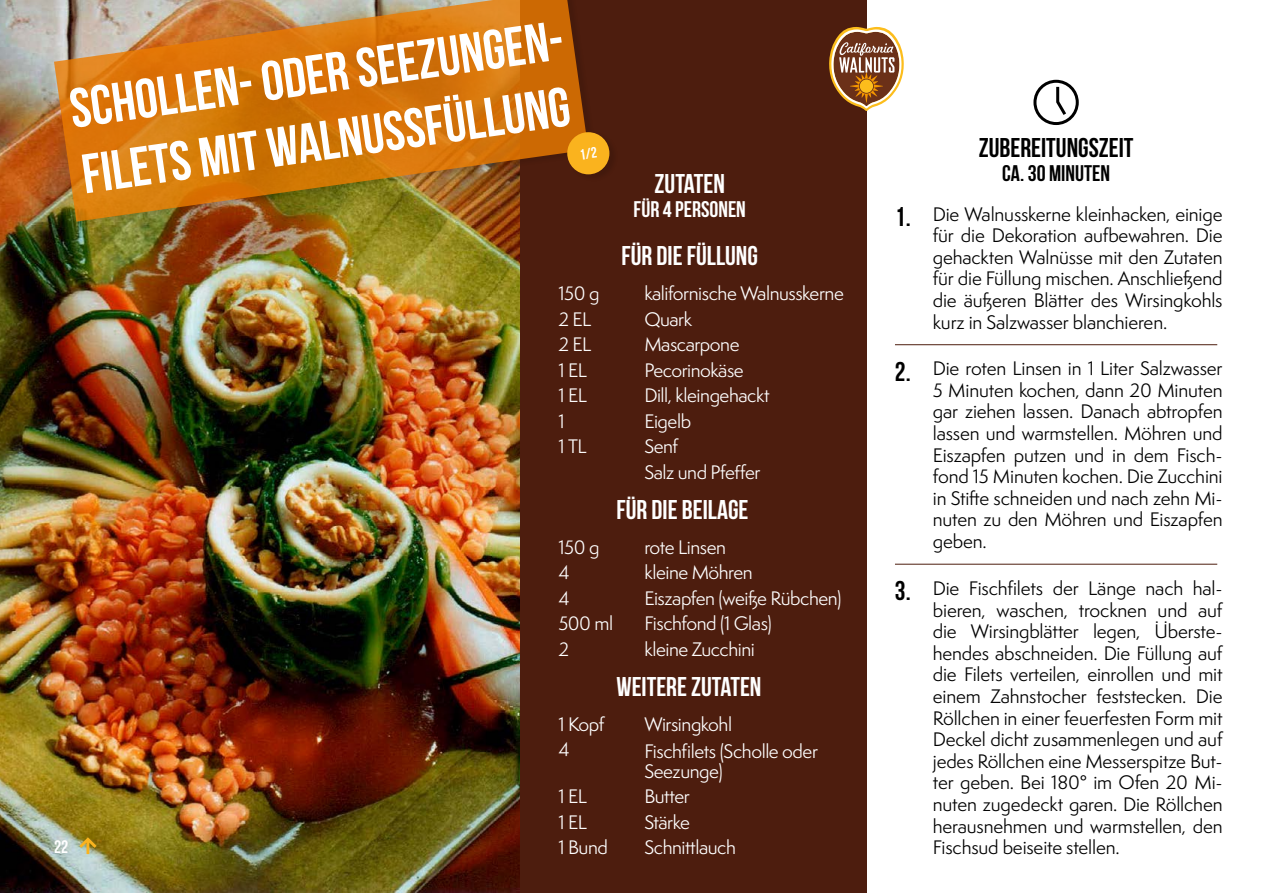
<style>
.page{position:relative;width:1263px;height:893px;background:#fff}
.page>*{position:absolute;margin:0;border:0;box-sizing:border-box;transform-origin:0 0}
.t1{font:700 55.5px/66.6px "Bebas Neue";color:#fff}
.t2{font:700 27px "Bebas Neue";color:#fff}
.t3{font:700 27px "Bebas Neue";color:#000}
.t4{font:700 22.5px "Bebas Neue";color:#000}
.t5{font:700 22.5px "Bebas Neue";color:#fff}
.t6{font:18px/21.6px "Semplicita Pro";letter-spacing:-.01em;color:#000;text-align:justify}
.t7{font:18px/25.5px "Semplicita Pro";letter-spacing:-.025em;color:#fff}
.t8{font:700 18px "Bebas Neue";color:#fff}
</style>
<div class="page">
<img style="left:0;top:0;width:520px;height:893px">
<div style="left:520px;top:0;width:346px;height:893px;background:#4d1d0e"></div>
<svg style="left:1035px;top:81px;width:42px;height:43px"></svg>
<div style="left:1033px;top:80px;width:46px;height:45px;border:3px solid #000;border-radius:50%"></div>
<svg style="left:1055px;top:84px;width:14px;height:34px"></svg>
<svg style="left:829px;top:27px;width:75px;height:84px"></svg>
<hr style="left:895px;top:344px;width:322px;height:1px;background:#4d1d0e">
<hr style="left:895px;top:564px;width:322px;height:1px;background:#4d1d0e">
<div style="left:56px;top:0;width:542px;height:228px;background:#000;opacity:.13"></div>
<img style="left:54px;top:0;width:534px;height:222px">
<div style="left:569px;top:132px;width:50px;height:50px;background:#000;opacity:.13"></div>
<div style="left:567px;top:132px;width:42px;height:42px;background:#fab31e;border-radius:50%"></div>
<svg style="left:79px;top:837px;width:17px;height:17px"></svg>
<h1 class="t1" style="left:66px;top:75px;width:512px;rotate:-8deg">SCHOLLEN- ODER SEEZUNGEN-<br>FILETS MIT WALNUSSFÜLLUNG</h1>
<p class="t7" style="left:558px;top:280px;width:42px">150 g<br>2 EL<br>2 EL<br>1 EL<br>1 EL<br>1<br>1 TL</p>
<h2 class="t2" style="left:655px;top:169px;width:72px">ZUTATEN</h2>
<p class="t5" style="left:634px;top:197px;width:114px">FÜR 4 PERSONEN</p>
<h2 class="t2" style="left:621px;top:241px;width:138px">FÜR DIE FÜLLUNG</h2>
<p class="t7" style="left:644px;top:280px;width:201px">kalifornische Walnusskerne<br>Quark<br>Mascarpone<br>Pecorinokäse<br>Dill, kleingehackt<br>Eigelb<br>Senf<br>Salz und Pfeffer</p>
<h2 class="t2" style="left:616px;top:495px;width:133px">FÜR DIE BEILAGE</h2>
<p class="t7" style="left:558px;top:534px;width:56px">150 g<br>4<br>4<br>500 ml<br>2</p>
<p class="t7" style="left:644px;top:534px;width:199px">rote Linsen<br>kleine Möhren<br>Eiszapfen (weiße Rübchen)<br>Fischfond (1 Glas)<br>kleine Zucchini</p>
<p class="t8" style="left:54px;top:837px;width:16px">22</p>
<p class="t7" style="left:558px;top:711px;width:47px">1 Kopf<br>4</p>
<p class="t7" style="left:558px;top:783px;width:51px">1 EL<br>1 EL<br>1 Bund</p>
<h2 class="t2" style="left:616px;top:672px;width:146px">WEITERE ZUTATEN</h2>
<p class="t7" style="left:644px;top:711px;width:89px">Wirsingkohl</p>
<p class="t7" style="left:644px;top:741px;width:175px;line-height:19.5px">Fischfilets (Scholle oder<br>Seezunge)</p>
<p class="t7" style="left:644px;top:783px;width:93px">Butter<br>Stärke<br>Schnittlauch</p>
<h2 class="t3" style="left:895px;top:202px;width:17px">1.</h2>
<h2 class="t3" style="left:895px;top:357px;width:17px">2.</h2>
<h2 class="t3" style="left:895px;top:576px;width:17px">3.</h2>
<h2 class="t3" style="left:979px;top:133px;width:156px">ZUBEREITUNGSZEIT</h2>
<p class="t4" style="left:1002px;top:161px;width:109px">CA. 30 MINUTEN</p>
<p class="t6" style="left:933px;top:203px;width:291px">Die Walnusskerne kleinhacken, einige für die Dekoration aufbewahren. Die gehackten Walnüsse mit den Zutaten für die Füllung mischen. Anschließend die äußeren Blätter des Wirsingkohls kurz in Salzwasser blanchieren.</p>
<p class="t6" style="left:933px;top:357px;width:291px">Die roten Linsen in 1 Liter Salzwasser 5 Minuten kochen, dann 20 Minuten gar ziehen lassen. Danach abtropfen lassen und warmstellen. Möhren und Eiszapfen putzen und in dem Fisch&shy;fond 15 Minuten kochen. Die Zucchini in Stifte schneiden und nach zehn Mi&shy;nuten zu den Möhren und Eiszapfen geben.</p>
<p class="t6" style="left:933px;top:577px;width:291px">Die Fischfilets der Länge nach hal&shy;bieren, waschen, trocknen und auf die Wirsingblätter legen, Überste&shy;hendes abschneiden. Die Füllung auf die Filets verteilen, einrollen und mit einem Zahnstocher feststecken. Die Röllchen in einer feuerfesten Form mit Deckel dicht zusammenlegen und auf jedes Röllchen eine Messerspitze But&shy;ter geben. Bei 180° im Ofen 20 Mi&shy;nuten zugedeckt garen. Die Röllchen herausnehmen und warmstellen, den Fischsud beiseite stellen.</p>
</div>
